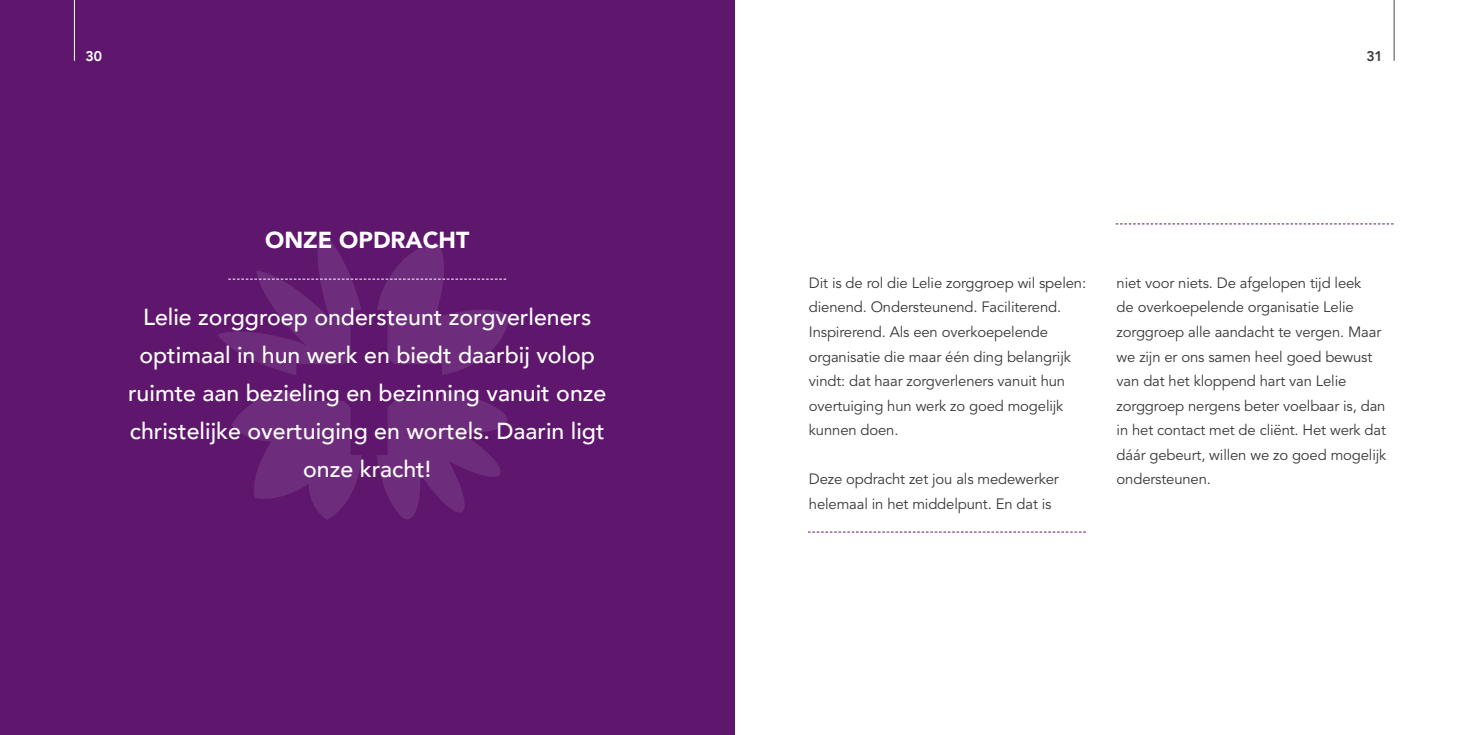
<style>
.page{position:relative;width:1469px;height:735px;background:#fff}
.page>*{position:absolute;margin:0;border:0;box-sizing:border-box;transform-origin:0 0}
.t1{font:500 23.1px/38px "Avenir";color:#fff;text-align:center}
.t2{font:900 23.1px "Avenir";color:#fff}
.t3{font:14.88px/24.5px "Avenir LT Std";letter-spacing:-.01em;color:#393939}
.t4{font:800 14px "Avenir";color:#fff}
.t5{font:800 14px "Avenir";color:#393939}
</style>
<div class="page">
<div style="left:0;top:0;width:734px;height:734px;background:#5f176e"></div>
<svg style="left:377px;top:390px;width:130px;height:129px"></svg>
<svg style="left:232px;top:390px;width:130px;height:129px"></svg>
<svg style="left:218px;top:232px;width:291px;height:143px"></svg>
<svg style="left:808px;top:531px;width:277px;height:1px"></svg>
<svg style="left:1115px;top:223px;width:278px;height:1px"></svg>
<hr style="left:1393px;top:0;width:1px;height:61px;background:#484848">
<hr style="left:74px;top:0;width:1px;height:61px;background:#fff">
<p class="t4" style="left:86px;top:45px;width:18px">30</p>
<p class="t5" style="left:1366px;top:45px;width:18px">31</p>
<h1 class="t2" style="left:265px;top:220px;width:206px">ONZE OPDRACHT</h1>
<h1 class="t1" style="left:128px;top:296px;width:480px">Lelie zorggroep ondersteunt zorgverleners optimaal in hun werk en biedt daarbij volop ruimte aan bezieling en bezinning vanuit onze christelijke overtuiging en wortels. Daarin ligt onze kracht!</h1>
<p class="t3" style="left:809px;top:271px;width:279px">Dit is de rol die Lelie zorggroep wil spelen: dienend. Ondersteunend. Faciliterend.<br>Inspirerend. Als een overkoepelende organisatie die maar één ding belangrijk vindt: dat haar zorgverleners vanuit hun overtuiging hun werk zo goed mogelijk kunnen doen.</p>
<p class="t3" style="left:809px;top:467px;width:251px">Deze opdracht zet jou als medewerker helemaal in het middelpunt. En dat is</p>
<p class="t3" style="left:1116px;top:271px;width:271px">niet voor niets. De afgelopen tijd leek<br>de overkoepelende organisatie Lelie zorggroep alle aandacht te vergen. Maar we zijn er ons samen heel goed bewust van dat het kloppend hart van Lelie zorggroep nergens beter voelbaar is, dan in het contact met de cliënt. Het werk dat dáár gebeurt, willen we zo goed mogelijk ondersteunen.</p>
</div>
